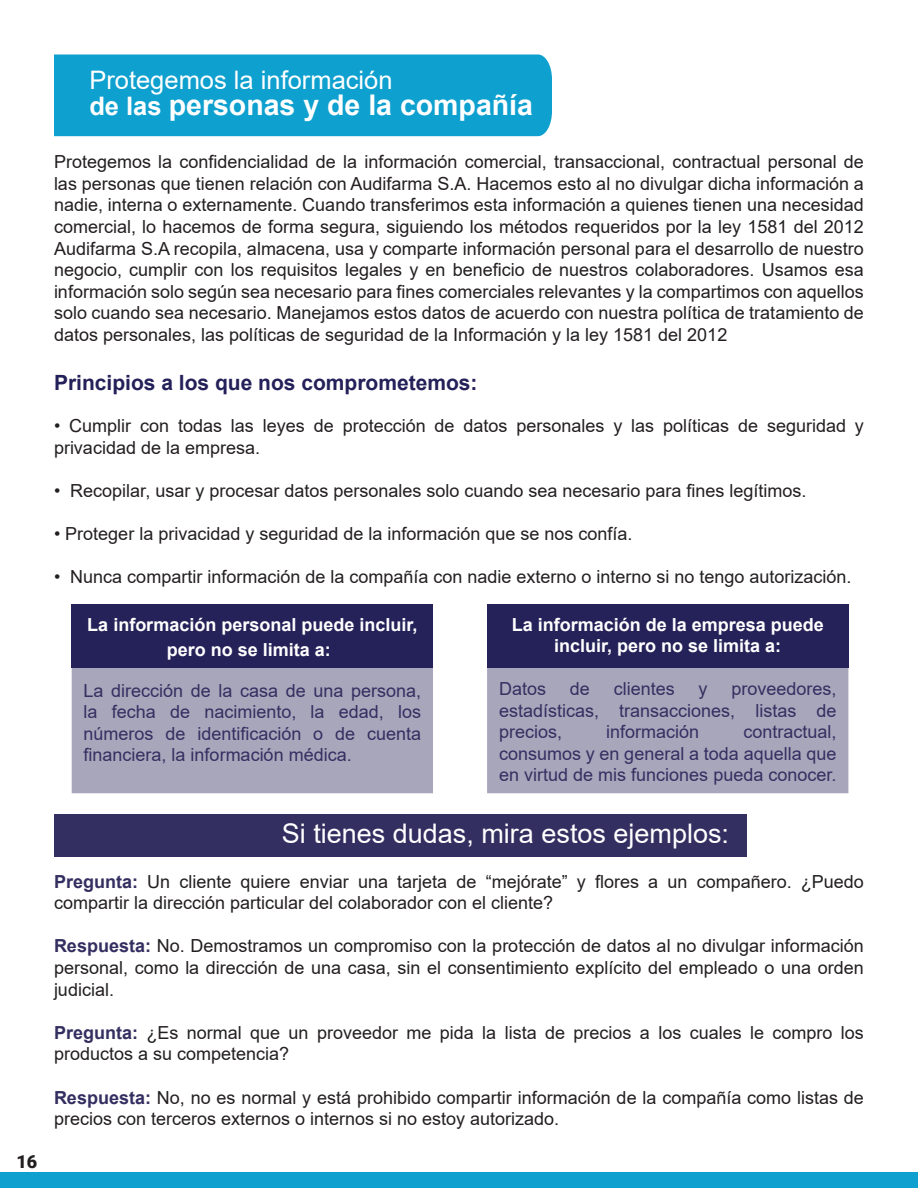
<style>
.page{position:relative;width:918px;height:1188px;background:#fff}
.page>*{position:absolute;margin:0;border:0;box-sizing:border-box;transform-origin:0 0}
.t1{font:700 28.5px "Arial";color:#fff}
.t2{font:27px "Arial";color:#fff}
.t3{font:25.5px "Arial";color:#fff}
.t4{font:700 21px "Arial";color:#242059}
.t5{font:18px/21.6px "Arial";color:#231f20;text-align:justify}
.t6{font:18px/21.6px "Arial";color:#342f61}
.t7{font:700 18px/25.2px "Arial";color:#fff;text-align:center}
.t8{font:900 18px "Roboto";color:#231f20}
.s1{font-size:25.5px}
.s2{font-size:21px;color:#242059}
.s3{font-weight:700;color:#342f61}
</style>
<div class="page">
<div style="left:54px;top:815px;width:693px;height:42px;background:#342f61"></div>
<div style="left:54px;top:54px;width:498px;height:82px;background:#0ea0cf"></div>
<div style="left:72px;top:604px;width:361px;height:189px;background:#a8a6bb"></div>
<div style="left:72px;top:605px;width:361px;height:63px;background:#252259"></div>
<div style="left:487px;top:604px;width:361px;height:189px;background:#a8a6bb"></div>
<div style="left:487px;top:605px;width:361px;height:63px;background:#252259"></div>
<div style="left:0;top:1172px;width:918px;height:16px;background:#0ea0cf"></div>
<p class="t8" style="left:17px;top:1149px;width:22px">16</p>
<p class="t3" style="left:89px;top:62px;width:305px">Protegemos la información</p>
<p class="t1" style="left:89px;top:84px;width:445px"><span class="s1">de las</span> personas y de la compañía</p>
<p class="t5" style="left:54px;top:151px;width:811px">Protegemos la confidencialidad de la información comercial, transaccional, contractual personal de las personas que tienen relación con Audifarma S.A. Hacemos esto al no divulgar dicha información a nadie, interna o externamente. Cuando transferimos esta información a quienes tienen una necesidad comercial, lo hacemos de forma segura, siguiendo los métodos requeridos por la ley 1581 del 2012<br>Audifarma S.A recopila, almacena, usa y comparte información personal para el desarrollo de nuestro negocio, cumplir con los requisitos legales y en beneficio de nuestros colaboradores. Usamos esa</p>
<p class="t5" style="left:54px;top:281px;width:811px">información solo según sea necesario para fines comerciales relevantes y la compartimos con aquellos solo cuando sea necesario. Manejamos estos datos de acuerdo con nuestra política de tratamiento de datos personales, las políticas de seguridad de la Información y la ley 1581 del 2012</p>
<p class="t4" style="left:54px;top:367px;width:425px">Principios a los que nos comprometemos:</p>
<p class="t5" style="left:54px;top:415px;width:811px">• Cumplir con todas las leyes de protección de datos personales y las políticas de seguridad y</p>
<p class="t5" style="left:54px;top:436px;width:208px">privacidad de la empresa.</p>
<p class="t5" style="left:54px;top:479px;width:754px">• Recopilar, usar y procesar datos personales solo cuando sea necesario para fines legítimos.</p>
<p class="t5" style="left:54px;top:523px;width:580px">• Proteger la privacidad y seguridad de la información que se nos confía.</p>
<p class="t5" style="left:54px;top:566px;width:799px">• Nunca compartir información de la compañía con nadie externo o interno si no tengo autorización.</p>
<p class="t7" style="left:87px;top:612px;width:332px">La información personal puede incluir, pero no se limita a:<span class="s2">:</span></p>
<p class="t7" style="left:512px;top:614px;width:314px;line-height:21.6px">La información de la empresa puede incluir, pero no se limita a:</p>
<p class="t6" style="left:84px;top:679px;width:339px">La dirección de la casa de una persona,</p>
<p class="t6" style="left:84px;top:701px;width:339px">la fecha de nacimiento, la edad, los</p>
<p class="t6" style="left:84px;top:723px;width:339px">números de identificación o de cuenta</p>
<p class="t6" style="left:84px;top:744px;width:270px">financiera, la información médica.</p>
<p class="t6" style="left:499px;top:678px;width:49px">Datos</p>
<p class="t6" style="left:570px;top:678px;width:22px">de</p>
<p class="t6" style="left:614px;top:678px;width:63px">clientes</p>
<p class="t6" style="left:699px;top:678px;width:10px">y</p>
<p class="t6" style="left:731px;top:678px;width:107px">proveedores,</p>
<p class="t6" style="left:499px;top:699px;width:339px">estadísticas, transacciones, listas de</p>
<p class="t6" style="left:499px;top:721px;width:65px">precios,</p>
<p class="t6" style="left:606px;top:721px;width:95px">información</p>
<p class="t6" style="left:743px;top:721px;width:95px">contractual,</p>
<p class="t6" style="left:499px;top:743px;width:339px">consumos y en general a toda aquella que en virtud de mis funciones pueda conocer.</p>
<p class="t2" style="left:282px;top:815px;width:449px">Si tienes dudas, mira estos ejemplos:</p>
<p class="t5" style="left:54px;top:870px;width:811px"><span class="s3">Pregunta:</span> Un cliente quiere enviar una tarjeta de “mejórate” y flores a un compañero. ¿Puedo</p>
<p class="t5" style="left:54px;top:892px;width:501px">compartir la dirección particular del colaborador con el cliente?</p>
<p class="t5" style="left:54px;top:935px;width:811px"><span class="s3">Respuesta:</span> No. Demostramos un compromiso con la protección de datos al no divulgar información personal, como la dirección de una casa, sin el consentimiento explícito del empleado o una orden judicial.</p>
<p class="t5" style="left:54px;top:1022px;width:811px"><span class="s3">Pregunta:</span> ¿Es normal que un proveedor me pida la lista de precios a los cuales le compro los</p>
<p class="t5" style="left:54px;top:1043px;width:237px">productos a su competencia?</p>
<p class="t5" style="left:54px;top:1086px;width:811px"><span class="s3">Respuesta:</span> No, no es normal y está prohibido compartir información de la compañía como listas de precios con terceros externos o internos si no estoy autorizado.</p>
</div>
